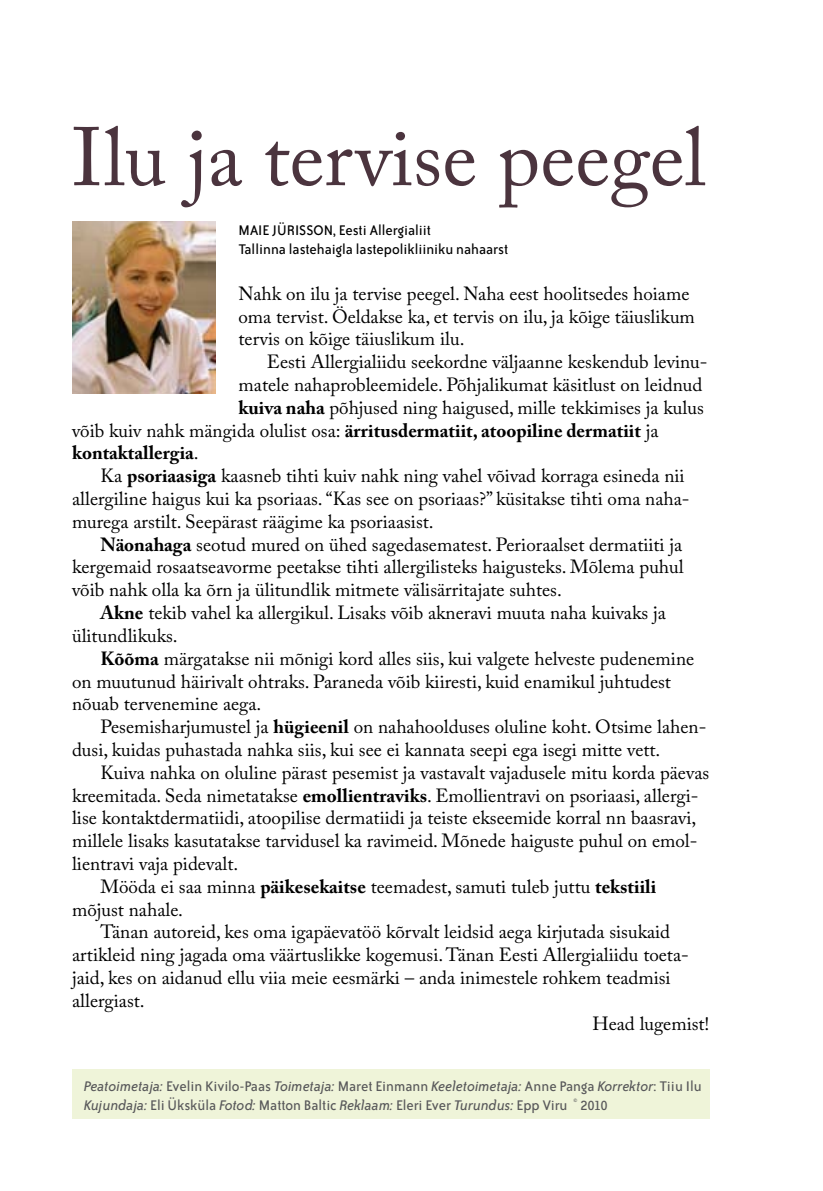
<style>
.page{position:relative;width:823px;height:1191px;background:#fff}
.page>*{position:absolute;margin:0;border:0;box-sizing:border-box;transform-origin:0 0}
.t1{font:82px "Adobe Caslon Pro";color:#4b343e}
.t2{font:19px/22.8px "Adobe Caslon Pro";color:#000}
.t3{font:700 19px "Adobe Caslon Pro";color:#000}
.t4{font:16px/19.2px "Bailey Sans ITC";color:#58585a}
.t5{font:16px/19.2px "Bailey Sans ITC";color:#000}
.s1{font-weight:700}
.s2{font-weight:400}
.s3{font-style:italic}
</style>
<div class="page">
<img style="left:72px;top:221px;width:144px;height:172px">
<div style="left:72px;top:1069px;width:637px;height:50px;background:#eff4d9"></div>
<h1 class="t1" style="left:72px;top:109px;width:634px">Ilu ja tervise peegel</h1>
<p class="t5" style="left:238px;top:221px;width:271px">Maie Jürisson, Eesti Allergialiit<br>Tallinna lastehaigla lastepolikliiniku nahaarst</p>
<p class="t2" style="left:238px;top:282px;width:457px">Nahk on ilu ja tervise peegel. Naha eest hoolitsedes hoiame oma tervist. Öeldakse ka, et tervis on ilu, ja kõige täiuslikum tervis on kõige täiuslikum ilu.</p>
<p class="t2" style="left:267px;top:350px;width:442px">Eesti Allergialiidu seekordne väljaanne keskendub levinu-</p>
<p class="t2" style="left:238px;top:373px;width:465px">matele nahaprobleemidele. Põhjalikumat käsitlust on leidnud</p>
<p class="t2" style="left:238px;top:396px;width:466px"><span class="s1">kuiva naha</span> põhjused ning haigused, mille tekkimises ja kulus</p>
<p class="t3" style="left:72px;top:419px;width:587px"><span class="s2">võib kuiv nahk mängida olulist osa:</span> ärritusdermatiit, atoopiline dermatiit <span class="s2">ja</span></p>
<p class="t3" style="left:72px;top:442px;width:128px">kontaktallergia<span class="s2">.</span></p>
<p class="t2" style="left:100px;top:464px;width:585px">Ka <span class="s1">psoriaasiga</span> kaasneb tihti kuiv nahk ning vahel võivad korraga esineda nii</p>
<p class="t2" style="left:72px;top:487px;width:618px">allergiline haigus kui ka psoriaas. “Kas see on psoriaas?” küsitakse tihti oma naha-</p>
<p class="t2" style="left:72px;top:510px;width:363px">murega arstilt. Seepärast räägime ka psoriaasist.</p>
<p class="t2" style="left:100px;top:532px;width:583px"><span class="s1">Näonahaga</span> seotud mured on ühed sagedasematest. Perioraalset dermatiiti ja</p>
<p class="t2" style="left:72px;top:555px;width:612px">kergemaid rosaatseavorme peetakse tihti allergilisteks haigusteks. Mõlema puhul</p>
<p class="t2" style="left:72px;top:578px;width:491px">võib nahk olla ka õrn ja ülitundlik mitmete välisärritajate suhtes.</p>
<p class="t2" style="left:100px;top:601px;width:566px"><span class="s1">Akne</span> tekib vahel ka allergikul. Lisaks võib akneravi muuta naha kuivaks ja</p>
<p class="t2" style="left:72px;top:624px;width:107px">ülitundlikuks.</p>
<p class="t2" style="left:100px;top:646px;width:595px"><span class="s1">Kõõma</span> märgatakse nii mõnigi kord alles siis, kui valgete helveste pudenemine</p>
<p class="t2" style="left:72px;top:669px;width:600px">on muutunud häirivalt ohtraks. Paraneda võib kiiresti, kuid enamikul juhtudest</p>
<p class="t2" style="left:72px;top:692px;width:191px">nõuab tervenemine aega.</p>
<p class="t2" style="left:100px;top:715px;width:607px">Pesemisharjumustel ja <span class="s1">hügieenil</span> on nahahoolduses oluline koht. Otsime lahen-</p>
<p class="t2" style="left:72px;top:738px;width:589px">dusi, kuidas puhastada nahka siis, kui see ei kannata seepi ega isegi mitte vett.</p>
<p class="t2" style="left:100px;top:760px;width:610px">Kuiva nahka on oluline pärast pesemist ja vastavalt vajadusele mitu korda päevas</p>
<p class="t2" style="left:72px;top:783px;width:627px">kreemitada. Seda nimetatakse <span class="s1">emollientraviks</span>. Emollientravi on psoriaasi, allergi-</p>
<p class="t2" style="left:72px;top:806px;width:625px">lise kontaktdermatiidi, atoopilise dermatiidi ja teiste ekseemide korral nn baasravi,</p>
<p class="t2" style="left:72px;top:829px;width:626px">millele lisaks kasutatakse tarvidusel ka ravimeid. Mõnede haiguste puhul on emol-</p>
<p class="t2" style="left:72px;top:852px;width:168px">lientravi vaja pidevalt.</p>
<p class="t2" style="left:100px;top:874px;width:557px">Mööda ei saa minna <span class="s1">päikesekaitse</span> teemadest, samuti tuleb juttu <span class="s1">tekstiili</span></p>
<p class="t2" style="left:72px;top:897px;width:112px">mõjust nahale.</p>
<p class="t2" style="left:100px;top:920px;width:571px">Tänan autoreid, kes oma igapäevatöö kõrvalt leidsid aega kirjutada sisukaid</p>
<p class="t2" style="left:72px;top:943px;width:618px">artikleid ning jagada oma väärtuslikke kogemusi. Tänan Eesti Allergialiidu toeta-</p>
<p class="t2" style="left:72px;top:966px;width:599px">jaid, kes on aidanud ellu viia meie eesmärki – anda inimestele rohkem teadmisi</p>
<p class="t2" style="left:72px;top:988px;width:74px">allergiast.</p>
<p class="t2" style="left:592px;top:1011px;width:118px">Head lugemist!</p>
<p class="t4" style="left:84px;top:1076px;width:619px"><span class="s3">Peatoimetaja:</span> Evelin Kivilo-Paas <span class="s3">Toimetaja:</span> Maret Einmann <span class="s3">Keeletoimetaja:</span> Anne Panga <span class="s3">Korrektor</span>: Tiiu I lu<br><span class="s3">Kujundaja:</span> Eli Üksküla <span class="s3">Fotod:</span> Matton Baltic <span class="s3">Reklaam:</span> Eleri Ever <span class="s3">Turundus:</span> Epp Viru © 2010</p>
</div>
